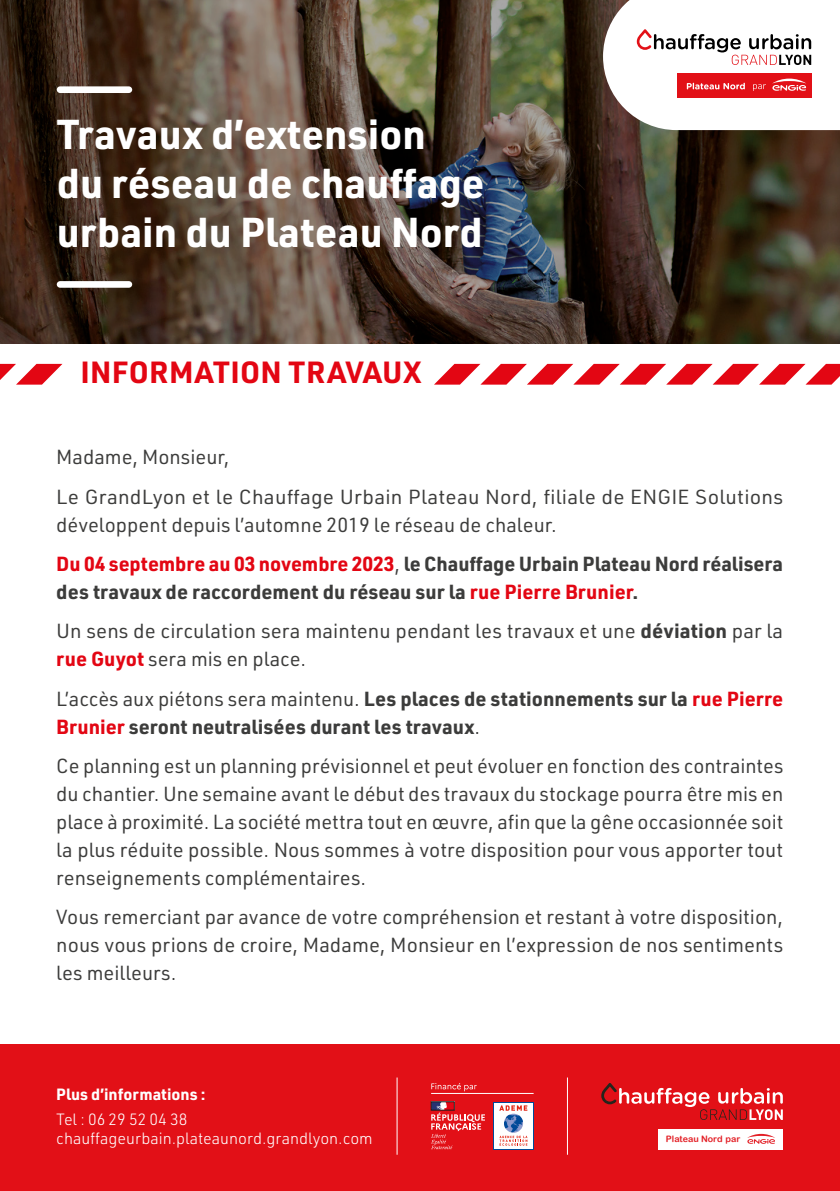
<style>
.page{position:relative;width:840px;height:1191px;background:#fff}
.page>*{position:absolute;margin:0;border:0;box-sizing:border-box;transform-origin:0 0}
.t1{font:700 41px/49.2px "URWDIN";color:#fff}
.t2{font:700 30px "URWDIN";letter-spacing:.015em;color:#e30613}
.t3{font:20px/39.4px "URWDIN";color:#3c3c3b}
.t4{font:300 16px/19.2px "URWDIN";color:#fff}
.t5{font:700 16px "URWDIN";color:#fff}
.t6{font:8.8px "Arial Rounded MT Bold";color:#e31f26}
.s1{font-weight:700;color:#e30613}
.s2{font-weight:700}
</style>
<div class="page">
<img style="left:0;top:0;width:839px;height:343px">
<svg style="left:0;top:364px;width:62px;height:20px"></svg>
<svg style="left:434px;top:364px;width:405px;height:20px"></svg>
<div style="left:57px;top:86px;width:75px;height:7px;background:#fff;border-radius:3px"></div>
<div style="left:57px;top:281px;width:75px;height:7px;background:#fff;border-radius:3px"></div>
<svg style="left:602px;top:0;width:237px;height:130px"></svg>
<div style="left:0;top:1044px;width:839px;height:147px;background:#e21017"></div>
<svg style="left:601px;top:1083px;width:181px;height:37px"></svg>
<div style="left:658px;top:1128px;width:124px;height:21px;background:#fff"></div>
<svg style="left:747px;top:1133px;width:27px;height:11px"></svg>
<svg style="left:431px;top:1083px;width:45px;height:8px"></svg>
<hr style="left:431px;top:1093px;width:102px;height:1px;background:#fff">
<svg style="left:430px;top:1101px;width:54px;height:48px"></svg>
<svg style="left:493px;top:1102px;width:40px;height:47px"></svg>
<div style="left:494px;top:1102px;width:38px;height:46px;background:#fff"></div>
<svg style="left:499px;top:1105px;width:28px;height:40px"></svg>
<div style="left:431px;top:1101px;width:23px;height:9px;border:1px solid #1c1c1c"></div>
<hr style="left:566px;top:1077px;width:1px;height:77px;background:#fff">
<hr style="left:396px;top:1077px;width:1px;height:77px;background:#fff">
<h1 class="t1" style="left:57px;top:108px;width:429px">Travaux d’extension<br>du réseau de chauffage urbain du Plateau Nord</h1>
<h2 class="t2" style="left:80px;top:351px;width:342px">INFORMATION TRAVAUX</h2>
<p class="t3" style="left:56px;top:437px;width:728px">Madame, Monsieur,<br>Le GrandLyon et le Chauffage Urbain Plateau Nord, filiale de ENGIE Solutions</p>
<p class="t3" style="left:56px;top:504px;width:728px">développent depuis l’automne 2019 le réseau de chaleur.<br><span class="s1">Du 04 septembre au 03 novembre 2023</span>, <span class="s2">le Chauffage Urbain Plateau Nord réalisera</span></p>
<p class="t3" style="left:56px;top:571px;width:728px"><span class="s2">des travaux de raccordement du réseau sur la</span> <span class="s1">rue Pierre Brunier</span><span class="s2">.<br></span>Un sens de circulation sera maintenu pendant les travaux et une <span class="s2">déviation</span> par la</p>
<p class="t3" style="left:56px;top:639px;width:728px"><span class="s1">rue Guyot</span> sera mis en place.<br>L’accès aux piétons sera maintenu. <span class="s2">Les places de stationnements sur la</span> <span class="s1">rue Pierre</span></p>
<p class="t3" style="left:56px;top:706px;width:728px"><span class="s1">Brunier</span> <span class="s2">seront neutralisées durant les travaux</span>.<br>Ce planning est un planning prévisionnel et peut évoluer en fonction des contraintes</p>
<p class="t3" style="left:56px;top:779px;width:728px;line-height:28px;text-align:justify">du chantier. Une semaine avant le début des travaux du stockage pourra être mis en place à proximité. La société mettra tout en œuvre, afin que la gêne occasionnée soit la plus réduite possible. Nous sommes à votre disposition pour vous apporter tout renseignements complémentaires.</p>
<p class="t3" style="left:56px;top:902px;width:728px;line-height:28px;text-align:justify">Vous remerciant par avance de votre compréhension et restant à votre disposition, nous vous prions de croire, Madame, Monsieur en l’expression de nos sentiments les meilleurs.</p>
<p class="t5" style="left:56px;top:1083px;width:151px">Plus d’informations :</p>
<p class="t4" style="left:56px;top:1109px;width:318px">Tel : 06 29 52 04 38 chauffageurbain.plateaunord.grandlyon.com</p>
<p class="t6" style="left:665px;top:1134px;width:76px">Plateau Nord par</p>
</div>
